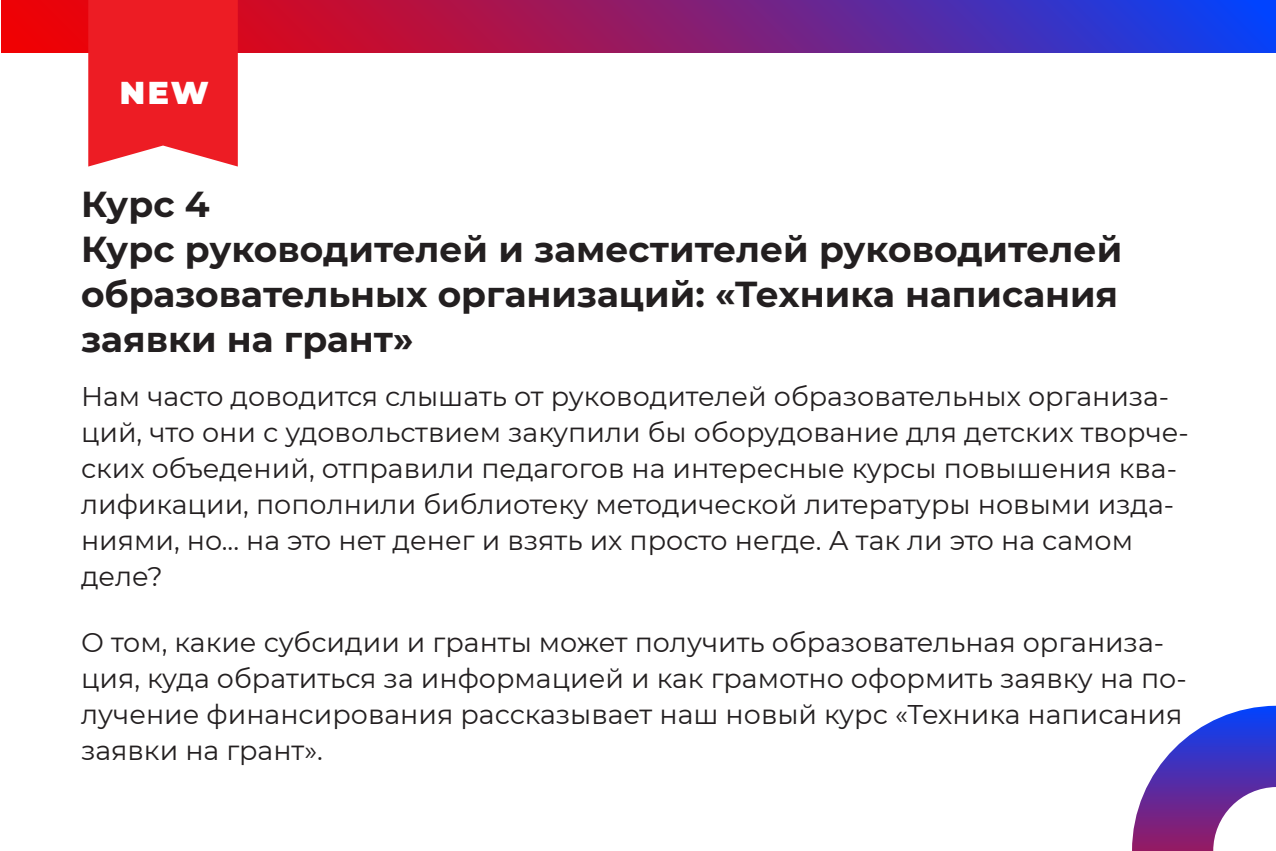
<style>
.page{position:relative;width:1276px;height:851px;background:#fff}
.page>*{position:absolute;margin:0;border:0;box-sizing:border-box;transform-origin:0 0}
.t1{font:700 36px/45px "Montserrat";color:#231f20}
.t2{font:900 31.5px "Montserrat";color:#fff}
.t3{font:27px/36px "Montserrat";color:#231f20}
</style>
<div class="page">
<svg style="left:1px;top:0;width:1275px;height:52px;background:#7e207a"></svg>
<svg style="left:1132px;top:705px;width:144px;height:145px"></svg>
<svg style="left:88px;top:0;width:150px;height:166px;background:#ee2b32"></svg>
<p class="t2" style="left:120px;top:69px;width:90px">NEW</p>
<h1 class="t1" style="left:81px;top:180px;width:1042px">Курс 4<br>Курс руководителей и заместителей руководителей образовательных организаций: «Техника написания заявки на грант»</h1>
<p class="t3" style="left:81px;top:377px;width:1109px">Нам часто доводится слышать от руководителей образовательных организа&shy;ций, что они с удовольствием закупили бы оборудование для детских творче&shy;ских объедений, отправили педагогов на интересные курсы повышения ква&shy;лификации, пополнили библиотеку методической литературы новыми изда&shy;ниями, но... на это нет денег и взять их просто негде. А так ли это на самом деле?</p>
<p class="t3" style="left:81px;top:623px;width:1107px">О том, какие субсидии и гранты может получить образовательная организа&shy;ция, куда обратиться за информацией и как грамотно оформить заявку на по&shy;лучение финансирования рассказывает наш новый курс «Техника написания заявки на грант».</p>
</div>
